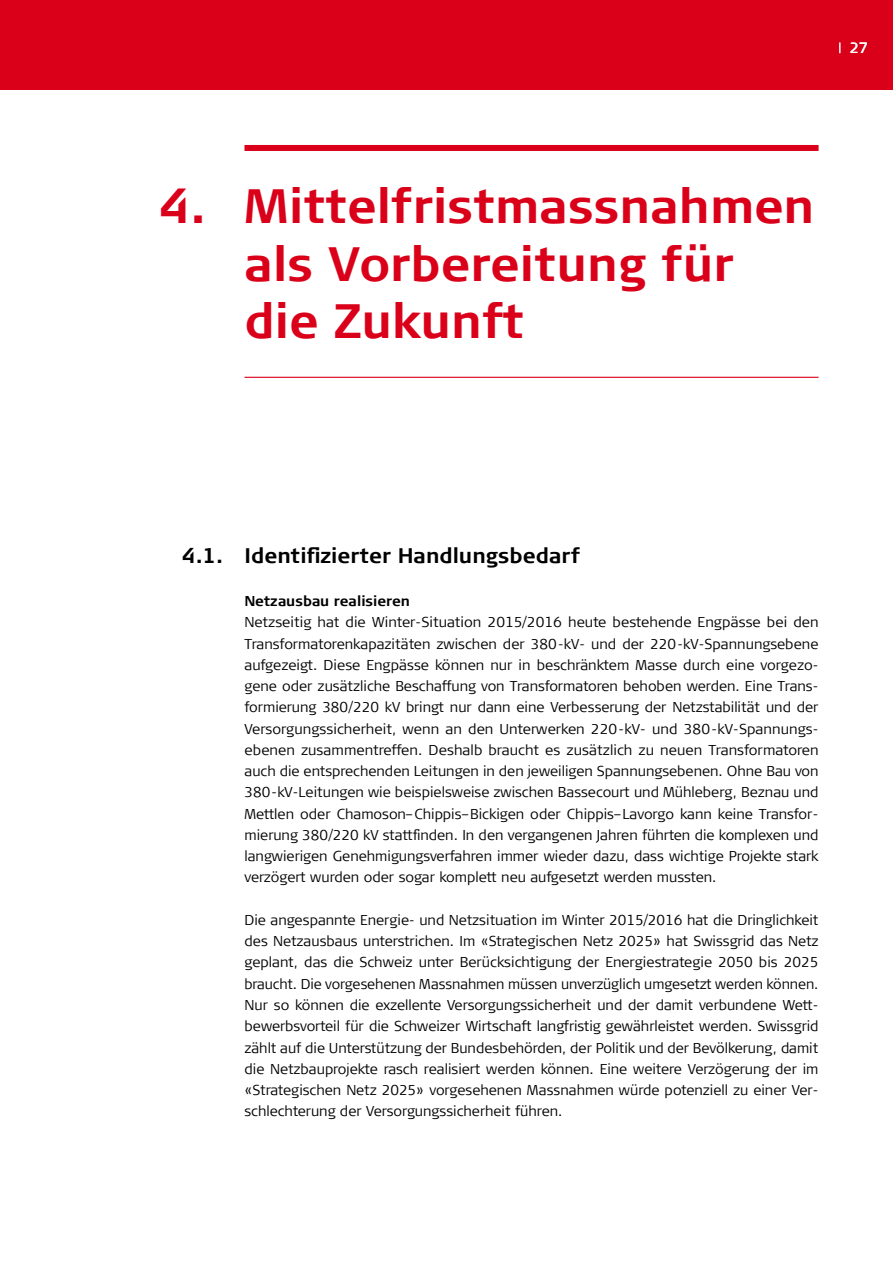
<style>
.page{position:relative;width:893px;height:1263px;background:#fff}
.page>*{position:absolute;margin:0;border:0;box-sizing:border-box;transform-origin:0 0}
.t1{font:700 48px/57.6px "Signa Column";color:#da001a}
.t2{font:700 21px "Signa Column";color:#000}
.t3{font:15px "Signa Column";color:#fff}
._03_Fließtext{font:300 14.25px/21.3px "Signa Column";color:#000;text-align:justify}
._03_Fließtext-2{font:700 14.25px "Signa Column";color:#000}
</style>
<div class="page">
<div style="left:0;top:0;width:893px;height:90px;background:#da001a"></div>
<div style="left:244px;top:145px;width:575px;height:6px;background:#da001a"></div>
<hr style="left:244px;top:377px;width:575px;height:1px;background:#da001a">
<p class="t3" style="left:850px;top:39px;width:20px">27</p>
<p class="t1" style="left:244px;top:177px;width:571px;text-indent:-85px">4. Mittelfristmassnahmen als Vorbereitung für die Zukunft</p>
<p class="t2" style="left:182px;top:544px;width:399px">4.1. Identifizierter Handlungsbedarf</p>
<p class="_03_Fließtext-2" style="left:244px;top:593px;width:167px">Netzausbau realisieren</p>
<p class="_03_Fließtext" style="left:244px;top:612px;width:576px">Netzseitig hat die Winter-Situation 2015/2016 heute bestehende Engpässe bei den Transformatorenkapazitäten zwischen der 380-kV- und der 220-kV-Spannungsebene aufgezeigt. Diese Engpässe können nur in beschränktem Masse durch eine vorgezo&shy;gene oder zusätzliche Beschaffung von Transformatoren behoben werden. Eine Trans&shy;formierung 380/220 kV bringt nur dann eine Verbesserung der Netzstabilität und der Versorgungssicherheit, wenn an den Unterwerken 220-kV- und 380-kV-Spannungs&shy;ebenen zusammentreffen. Deshalb braucht es zusätzlich zu neuen Transformatoren auch die entsprechenden Leitungen in den jeweiligen Spannungsebenen. Ohne Bau von 380-kV-Leitungen wie beispielsweise zwischen Bassecourt und Mühleberg, Beznau und Mettlen oder Chamoson–Chippis–Bickigen oder Chippis–Lavorgo kann keine Transfor&shy;mierung 380/220 kV stattfinden. In den vergangenen Jahren führten die komplexen und langwierigen Genehmigungsverfahren immer wieder dazu, dass wichtige Projekte stark verzögert wurden oder sogar komplett neu aufgesetzt werden mussten.</p>
<p class="_03_Fließtext" style="left:244px;top:909px;width:576px">Die angespannte Energie- und Netzsituation im Winter 2015/2016 hat die Dringlichkeit des Netzausbaus unterstrichen. Im «Strategischen Netz 2025» hat Swissgrid das Netz geplant, das die Schweiz unter Berücksichtigung der Energiestrategie 2050 bis 2025 braucht. Die vorgesehenen Massnahmen müssen unverzüglich umgesetzt werden können.<br>Nur so können die exzellente Versorgungssicherheit und der damit verbundene Wett&shy;bewerbsvorteil für die Schweizer Wirtschaft langfristig gewährleistet werden. Swissgrid zählt auf die Unterstützung der Bundesbehörden, der Politik und der Bevölkerung, damit die Netzbauprojekte rasch realisiert werden können. Eine weitere Verzögerung der im «Strategischen Netz 2025» vorgesehenen Massnahmen würde potenziell zu einer Ver&shy;schlechterung der Versorgungssicherheit führen.</p>
</div>
